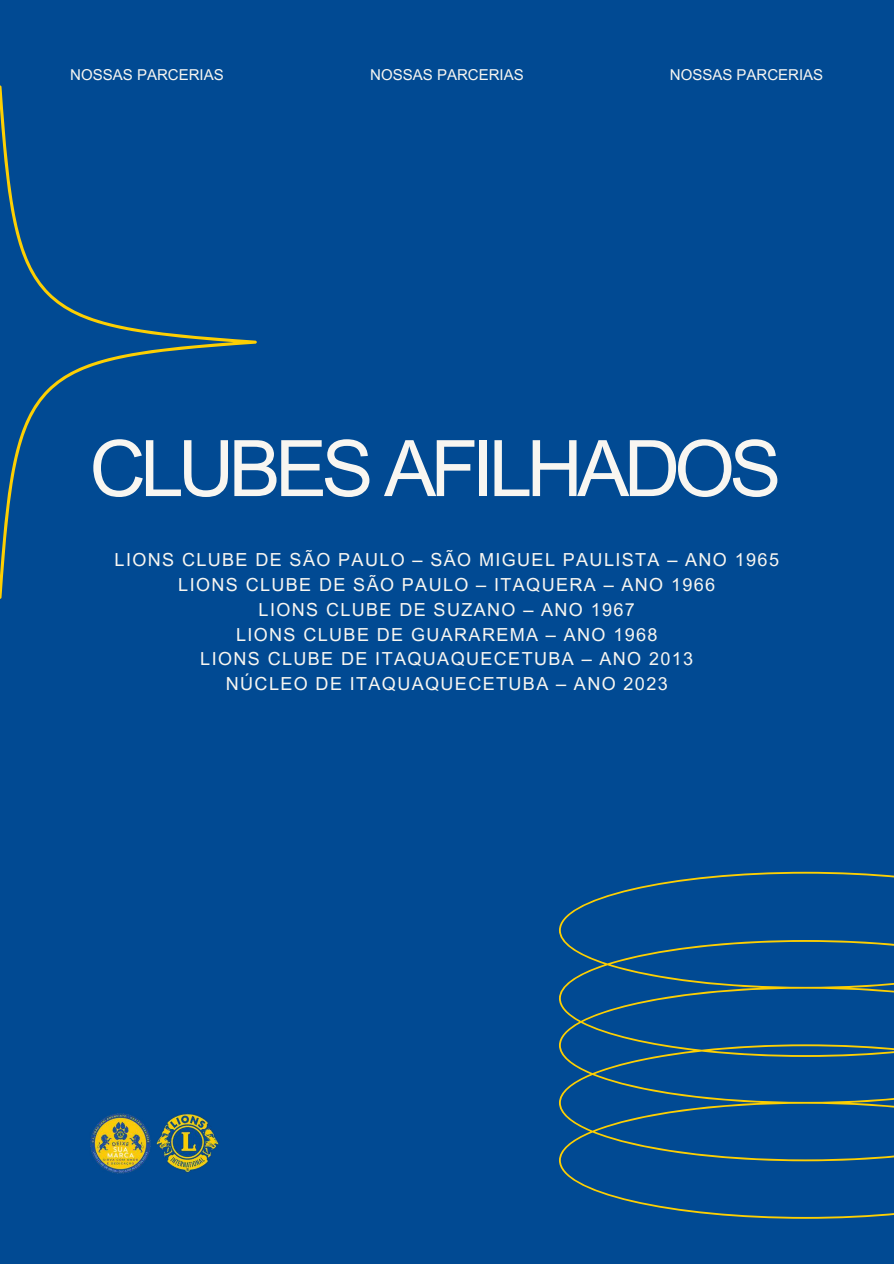
<style>
.page{position:relative;width:894px;height:1264px;background:#fff}
.page>*{position:absolute;margin:0;border:0;box-sizing:border-box;transform-origin:0 0}
.t1{font:78px "Arial MT Pro";letter-spacing:-.07em;color:#f8f6f1}
.t2{font:18px/24.8px "Arial MT Pro";letter-spacing:.075em;color:#f8f6f1;text-align:center}
.t3{font:15px "Arial MT Pro";color:#f8f6f1}
</style>
<div class="page">
<div style="left:0;top:0;width:893px;height:1263px;background:#014a93"></div>
<svg style="left:0;top:85px;width:256px;height:513px"></svg>
<svg style="left:559px;top:871px;width:334px;height:347px"></svg>
<img style="left:157px;top:1113px;width:62px;height:59px">
<img style="left:90px;top:1113px;width:61px;height:60px">
<p class="t3" style="left:70px;top:69px;width:155px">NOSSAS PARCERIAS</p>
<p class="t3" style="left:370px;top:69px;width:155px">NOSSAS PARCERIAS</p>
<p class="t3" style="left:669px;top:69px;width:155px">NOSSAS PARCERIAS</p>
<h1 class="t1" style="left:89px;top:439px;width:693px">CLUBES AFILHADOS</h1>
<p class="t2" style="left:115px;top:550px;width:665px">LIONS CLUBE DE SÃO PAULO – SÃO MIGUEL PAULISTA – ANO 1965<br>LIONS CLUBE DE SÃO PAULO – ITAQUERA – ANO 1966<br>LIONS CLUBE DE SUZANO – ANO 1967<br>LIONS CLUBE DE GUARAREMA – ANO 1968<br>LIONS CLUBE DE ITAQUAQUECETUBA – ANO 2013<br>NÚCLEO DE ITAQUAQUECETUBA – ANO 2023</p>
</div>
